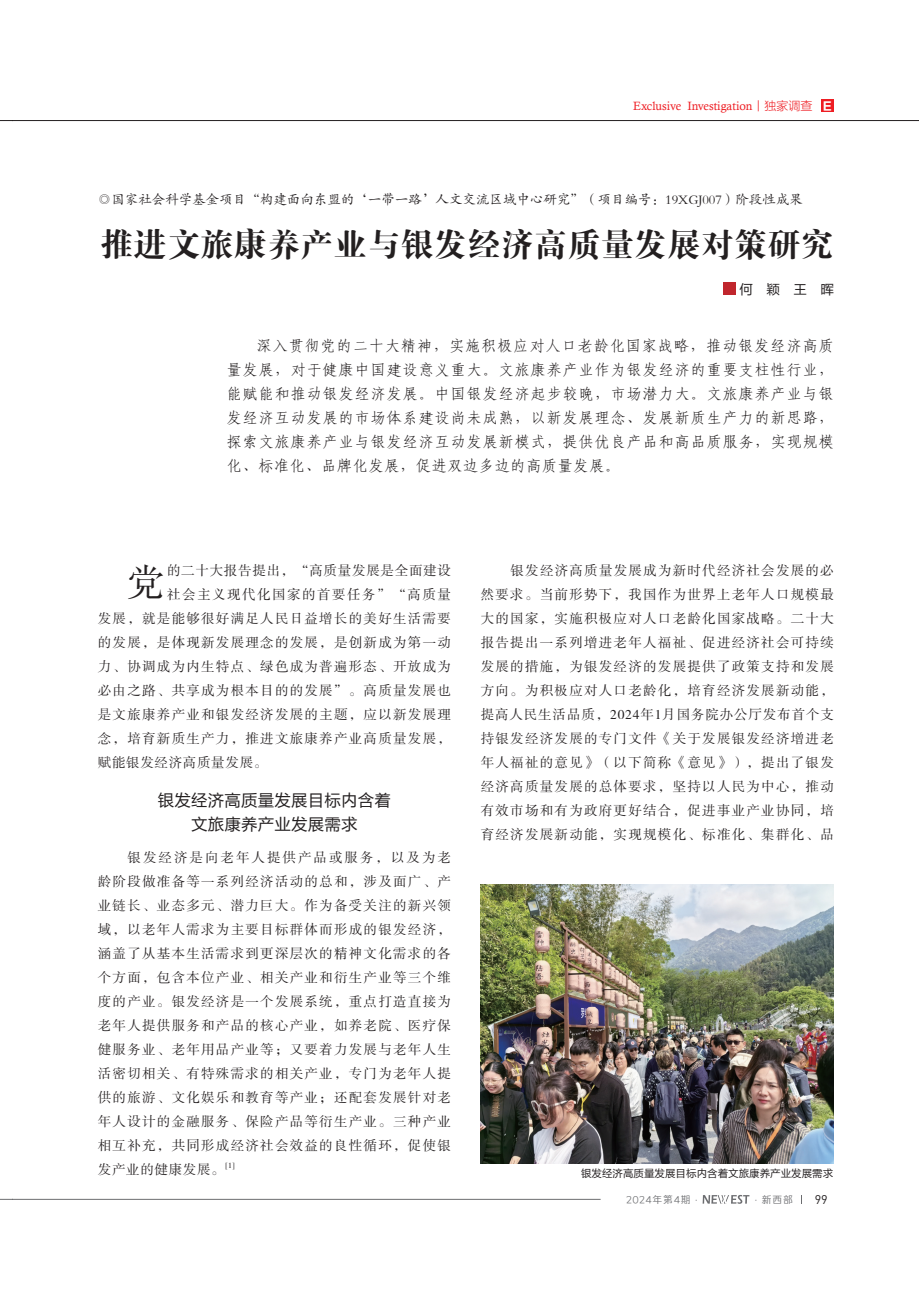
<style>
.page{position:relative;width:919px;height:1289px;background:#fff}
.page>*{position:absolute;margin:0;border:0;box-sizing:border-box;transform-origin:0 0}
.t1{font:37.5px "FZSSK GBK1 0";color:#231f20}
.t2{font:33px "FZDBSK GBK1 0";letter-spacing:.01em;color:#231f20}
.t3{font:16.5px/24px "FZLTHK GBK1 0";letter-spacing:.01em;color:#231f20;text-align:center}
.t4{font:15px/24px "Fang Song GB2312";letter-spacing:.065em;color:#231f20;text-align:justify}
.t5{font:13.5px/24px "FZSSK GBK1 0";letter-spacing:.095em;color:#231f20;text-align:justify}
.t6{font:13.5px "FZKTK GBK1 0";color:#231f20}
.t7{font:13.5px "FZSSK GBK1 0";letter-spacing:.055em;color:#231f20}
.t8{font:13.5px "FZSSK GBK1 0";letter-spacing:.05em;color:#231f20}
.t9{font:13.5px "FZLTHK GBK1 0";color:#231f20}
.t10{font:12.45px "DIN";color:#231f20}
.t11{font:12px "Calisto";color:#ee1d23}
.t12{font:10.5px "FZLTHK GBK1 0";color:#231f20}
.t13{font:9.75px "Loong Flash Sans GB Regular";letter-spacing:.1em;color:#6c6d70}
.t14{font:7.8px "FZSSK GBK1 0";color:#231f20}
.s1{font-family:"FZLTXHK GBK1 0"}
.s2{font-family:"FZLTDHK GBK1 0";font-size:11.4px;color:#fff}
</style>
<div class="page">
<svg style="left:0;top:1199px;width:13px;height:1px"></svg>
<svg style="left:0;top:120px;width:13px;height:1px"></svg>
<hr style="left:13px;top:1199px;width:587px;height:1px;background:#6c6d70">
<svg style="left:702px;top:1195px;width:47px;height:8px"></svg>
<hr style="left:13px;top:120px;width:905px;height:1px;background:#231f20">
<div style="left:722px;top:282px;width:13px;height:13px;background:#c0262d"></div>
<div style="left:821px;top:99px;width:12px;height:13px;background:#ee1d23"></div>
<img style="left:480px;top:884px;width:353px;height:279px">
<p class="t11" style="left:633px;top:99px;width:201px">Exclusive Investigation<span class="s1">丨独家调查</span> <span class="s2">Ｅ</span></p>
<p class="t6" style="left:98px;top:193px;width:706px">◎国家社会科学基金项目“构建面向东盟的‘一带一路’人文交流区域中心研究”（项目编号：19XGJ007）阶段性成果</p>
<h2 class="t2" style="left:100px;top:227px;width:734px">推进文旅康养产业与银发经济高质量发展对策研究</h2>
<p class="t9" style="left:739px;top:281px;width:96px">何　颖　王　晖</p>
<p class="t4" style="left:227px;top:333px;width:608px;text-indent:30px">深入贯彻党的二十大精神，实施积极应对人口老龄化国家战略，推动银发经济高质量发展，对于健康中国建设意义重大。文旅康养产业作为银发经济的重要支柱性行业，能赋能和推动银发经济发展。中国银发经济起步较晚，市场潜力大。文旅康养产业与银发经济互动发展的市场体系建设尚未成熟，以新发展理念、发展新质生产力的新思路，探索文旅康养产业与银发经济互动发展新模式，提供优良产品和高品质服务，实现规模化、标准化、品牌化发展，促进双边多边的高质量发展。</p>
<h1 class="t1" style="left:128px;top:563px;width:39px">党</h1>
<p class="t7" style="left:167px;top:563px;width:285px">的二十大报告提出，“高质量发展是全面建设</p>
<p class="t5" style="left:167px;top:583px;width:285px">社会主义现代化国家的首要任务”“高质量</p>
<p class="t5" style="left:98px;top:607px;width:354px">发展，就是能够很好满足人民日益增长的美好生活需要</p>
<p class="t5" style="left:98px;top:631px;width:354px">的发展，是体现新发展理念的发展，是创新成为第一动</p>
<p class="t5" style="left:98px;top:655px;width:354px">力、协调成为内生特点、绿色成为普遍形态、开放成为</p>
<p class="t5" style="left:98px;top:679px;width:354px">必由之路、共享成为根本目的的发展”。高质量发展也</p>
<p class="t5" style="left:98px;top:703px;width:354px">是文旅康养产业和银发经济发展的主题，应以新发展理</p>
<p class="t5" style="left:98px;top:727px;width:354px">念，培育新质生产力，推进文旅康养产业高质量发展，</p>
<p class="t8" style="left:98px;top:755px;width:171px">赋能银发经济高质量发展。</p>
<p class="t3" style="left:158px;top:788px;width:235px">银发经济高质量发展目标内含着文旅康养产业发展需求</p>
<p class="t5" style="left:98px;top:846px;width:354px;text-indent:30px">银发经济是向老年人提供产品或服务，以及为老龄阶段做准备等一系列经济活动的总和，涉及面广、产业链长、业态多元、潜力巨大。作为备受关注的新兴领域，以老年人需求为主要目标群体而形成的银发经济，涵盖了从基本生活需求到更深层次的精神文化需求的各个方面，包含本位产业、相关产业和衍生产业等三个维度的产业。银发经济是一个发展系统，重点打造直接为老年人提供服务和产品的核心产业，如养老院、医疗保健服务业、老年用品产业等；又要着力发展与老年人生活密切相关、有特殊需求的相关产业，专门为老年人提供的旅游、文化娱乐和教育等产业；还配套发展针对老年人设计的金融服务、保险产品等衍生产业。三种产业相互补充，共同形成经济社会效益的良性循环，促使银发产业的健康发展。</p>
<p class="t14" style="left:225px;top:1161px;width:10px">[1]</p>
<p class="t5" style="left:480px;top:559px;width:354px;text-indent:30px">银发经济高质量发展成为新时代经济社会发展的必然要求。当前形势下，我国作为世界上老年人口规模最大的国家，实施积极应对人口老龄化国家战略。二十大报告提出一系列增进老年人福祉、促进经济社会可持续发展的措施，为银发经济的发展提供了政策支持和发展方向。为积极应对人口老龄化，培育经济发展新动能，提高人民生活品质，2024年1月国务院办公厅发布首个支持银发经济发展的专门文件《关于发展银发经济增进老年人福祉的意见》（以下简称《意见》），提出了银发经济高质量发展的总体要求，坚持以人民为中心，推动有效市场和有为政府更好结合，促进事业产业协同，培育经济发展新动能，实现规模化、标准化、集群化、品</p>
<p class="t12" style="left:581px;top:1167px;width:254px">银发经济高质量发展目标内含着文旅康养产业发展需求</p>
<p class="t13" style="left:626px;top:1194px;width:168px">2024年第4期·　　　　 ·新西部</p>
<p class="t10" style="left:814px;top:1191px;width:7px">99</p>
</div>
